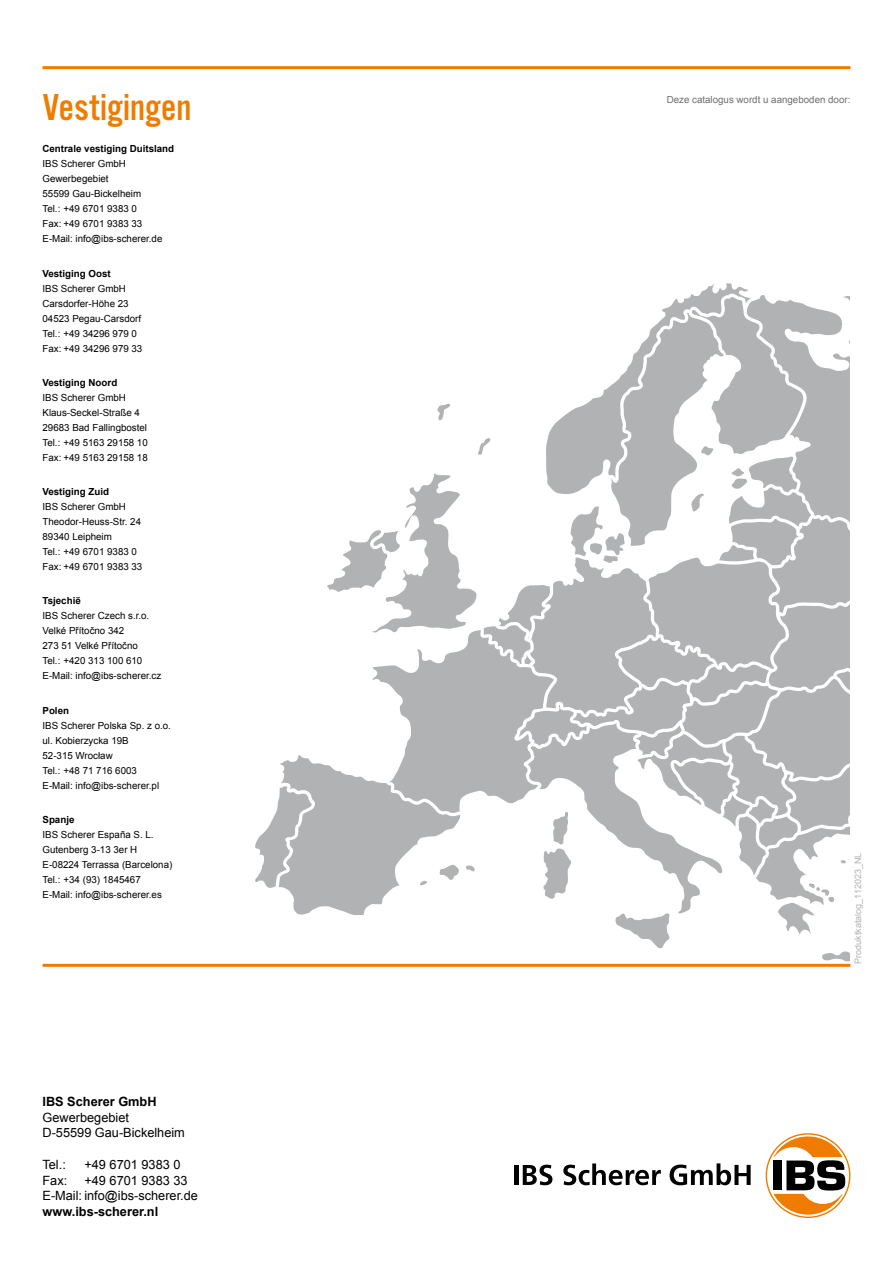
<style>
.page{position:relative;width:893px;height:1263px;background:#fff}
.page>*{position:absolute;margin:0;border:0;box-sizing:border-box;transform-origin:0 0}
.t1{font:39px "Alternate Got No 3 D";color:#ef7c00}
.t2{font:12.75px/15.8px "Arial";color:#000}
.t3{font:700 12.75px "Arial";color:#000}
.t4{font:9.75px/15px "Arial";color:#000}
.t5{font:700 9.75px "Arial";color:#000}
.t6{font:9.75px "Arial";color:#6f6f6e}
.t7{font:9px "Arial";color:#b1b2b3}
</style>
<div class="page">
<svg style="left:255px;top:283px;width:595px;height:678px"></svg>
<hr style="left:514px;top:1165px;width:4px;height:20px;background:#000">
<svg style="left:523px;top:1165px;width:29px;height:20px"></svg>
<svg style="left:563px;top:1163px;width:98px;height:22px"></svg>
<svg style="left:766px;top:1133px;width:84px;height:85px"></svg>
<svg style="left:767px;top:1134px;width:82px;height:82px"></svg>
<svg style="left:773px;top:1136px;width:72px;height:78px"></svg>
<svg style="left:670px;top:1163px;width:81px;height:22px"></svg>
<hr style="left:43px;top:66px;width:807px;height:3px;background:#ef7c00">
<hr style="left:43px;top:964px;width:807px;height:3px;background:#ef7c00">
<h1 class="t1" style="left:43px;top:87px;width:150px">Vestigingen</h1>
<p class="t5" style="left:43px;top:142px;width:133px">Centrale vestiging Duitsland</p>
<p class="t4" style="left:43px;top:157px;width:121px">IBS Scherer GmbH<br>Gewerbegebiet<br>55599 Gau-Bickelheim<br>Tel.: +49 6701 9383 0<br>Fax: +49 6701 9383 33<br>E-Mail: info@ibs-scherer.de</p>
<p class="t5" style="left:43px;top:266px;width:70px">Vestiging Oost</p>
<p class="t4" style="left:43px;top:281px;width:101px">IBS Scherer GmbH<br>Carsdorfer-Höhe 23<br>04523 Pegau-Carsdorf<br>Tel.: +49 34296 979 0<br>Fax: +49 34296 979 33</p>
<p class="t5" style="left:43px;top:375px;width:76px">Vestiging Noord</p>
<p class="t4" style="left:43px;top:390px;width:107px">IBS Scherer GmbH<br>Klaus-Seckel-Straße 4<br>29683 Bad Fallingbostel<br>Tel.: +49 5163 29158 10<br>Fax: +49 5163 29158 18</p>
<p class="t5" style="left:43px;top:485px;width:68px">Vestiging Zuid</p>
<p class="t4" style="left:43px;top:499px;width:101px">IBS Scherer GmbH<br>Theodor-Heuss-Str. 24<br>89340 Leipheim<br>Tel.: +49 6701 9383 0<br>Fax: +49 6701 9383 33</p>
<p class="t5" style="left:43px;top:594px;width:40px">Tsjechië</p>
<p class="t4" style="left:43px;top:608px;width:120px">IBS Scherer Czech s.r.o.<br>Velké Přítočno 342<br>273 51 Velké Přítočno<br>Tel.: +420 313 100 610<br>E-Mail: info@ibs-scherer.cz</p>
<p class="t5" style="left:43px;top:703px;width:28px">Polen</p>
<p class="t4" style="left:43px;top:718px;width:130px">IBS Scherer Polska Sp. z o.o. ul. Kobierzycka 19B<br>52-315 Wrocław<br>Tel.: +48 71 716 6003<br>E-Mail: info@ibs-scherer.pl</p>
<p class="t5" style="left:43px;top:812px;width:33px">Spanje</p>
<p class="t4" style="left:43px;top:827px;width:131px">IBS Scherer España S. L.<br>Gutenberg 3-13 3er H<br>E-08224 Terrassa (Barcelona)<br>Tel.: +34 (93) 1845467<br>E-Mail: info@ibs-scherer.es</p>
<h2 class="t3" style="left:43px;top:1092px;width:116px">IBS Scherer GmbH</h2>
<h2 class="t2" style="left:43px;top:1109px;width:144px">Gewerbegebiet<br>D-55599 Gau-Bickelheim</h2>
<h2 class="t2" style="left:43px;top:1156px;width:25px">Tel.:</h2>
<h2 class="t2" style="left:84px;top:1156px;width:98px">+49 6701 9383 0</h2>
<h2 class="t2" style="left:43px;top:1172px;width:26px">Fax:</h2>
<h2 class="t2" style="left:43px;top:1172px;width:157px;text-indent:42px">+49 6701 9383 33<br>E-Mail: info@ibs-scherer.de</h2>
<h2 class="t3" style="left:43px;top:1202px;width:117px">www.ibs-scherer.nl</h2>
<p class="t6" style="left:667px;top:94px;width:185px">Deze catalogus wordt u aangeboden door:</p>
<p class="t7" style="left:852px;top:964px;width:112px;rotate:-90deg">Produktkatalog_112023_NL</p>
</div>
